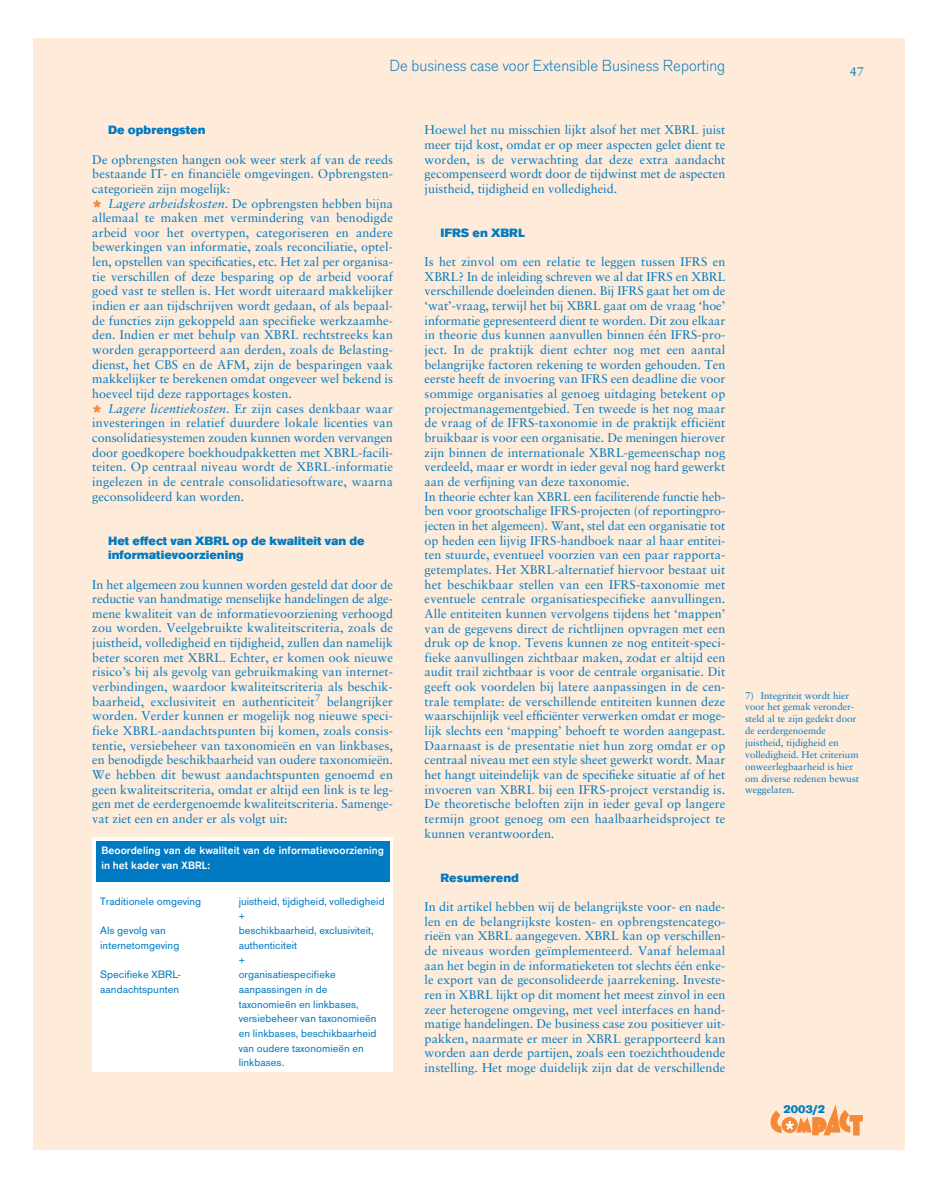
<style>
.page{position:relative;width:935px;height:1190px;background:#fff}
.page>*{position:absolute;margin:0;border:0;box-sizing:border-box;transform-origin:0 0}
.t1{font:300 16.8px "Accius T";color:#007ac2}
.t2{font:12.6px/14.7px "Sabon";letter-spacing:.005em;color:#007ac2;text-align:justify}
.t3{font:900 12.6px/14.7px "Accius T";color:#007ac2}
.t4{font:900 11.7px "Accius T";color:#007ac2}
.t5{font:11.1px/14.7px "Accius T";color:#007ac2}
.t6{font:500 11.1px/14.7px "Accius T";letter-spacing:.005em;color:#fff}
.t7{font:9.75px/11.9px "Sabon";color:#007ac2}
.s1{font-family:"Accius T";font-weight:900;font-size:25.05px;color:#f58938}
.s2{font-style:italic}
</style>
<div class="page">
<div style="left:33px;top:39px;width:871px;height:1110px;background:#feebd9"></div>
<svg style="left:770px;top:1104px;width:92px;height:31px"></svg>
<div style="left:92px;top:837px;width:301px;height:235px;background:#fff"></div>
<div style="left:96px;top:841px;width:293px;height:40px;background:#007ac2"></div>
<h1 class="t1" style="left:389px;top:60px;width:337px">De business case voor Extensible Business Reporting</h1>
<p class="t2" style="left:849px;top:65px;width:15px">47</p>
<p class="t3" style="left:108px;top:124px;width:99px">De opbrengsten</p>
<p class="t2" style="left:92px;top:153px;width:302px;text-align:left">De opbrengsten hangen ook weer sterk af van de reeds bestaande IT- en financiële omgevingen. Opbrengsten&shy;categorieën zijn mogelijk:<br><span class="s1">*</span> <span class="s2">Lagere arbeidskosten</span>. De opbrengsten hebben bijna allemaal te maken met vermindering van benodigde arbeid voor het overtypen, categoriseren en andere bewerkingen van informatie, zoals reconciliatie, optel&shy;len, opstellen van specificaties, etc. Het zal per organisa&shy;tie verschillen of deze besparing op de arbeid vooraf goed vast te stellen is. Het wordt uiteraard makkelijker indien er aan tijdschrijven wordt gedaan, of als bepaal&shy;de functies zijn gekoppeld aan specifieke werkzaamhe&shy;den. Indien er met behulp van XBRL rechtstreeks kan worden gerapporteerd aan derden, zoals de Belasting&shy;dienst, het CBS en de AFM, zijn de besparingen vaak makkelijker te berekenen omdat ongeveer wel bekend is hoeveel tijd deze rapportages kosten.<br><span class="s1">*</span> <span class="s2">Lagere licentiekosten</span>. Er zijn cases denkbaar waar investeringen in relatief duurdere lokale licenties van consolidatiesystemen zouden kunnen worden vervangen door goedkopere boekhoudpakketten met XBRL-facili&shy;teiten. Op centraal niveau wordt de XBRL-informatie ingelezen in de centrale consolidatiesoftware, waarna geconsolideerd kan worden.</p>
<p class="t3" style="left:108px;top:534px;width:258px">Het effect van XBRL op de kwaliteit van de informatievoorziening</p>
<p class="t2" style="left:92px;top:578px;width:302px">In het algemeen zou kunnen worden gesteld dat door de reductie van handmatige menselijke handelingen de alge&shy;mene kwaliteit van de informatievoorziening verhoogd zou worden. Veelgebruikte kwaliteitscriteria, zoals de juistheid, volledigheid en tijdigheid, zullen dan namelijk beter scoren met XBRL. Echter, er komen ook nieuwe risico’s bij als gevolg van gebruikmaking van internet&shy;verbindingen, waardoor kwaliteitscriteria als beschik&shy;baarheid, exclusiviteit en authenticiteit<sup>7</sup> belangrijker worden. Verder kunnen er mogelijk nog nieuwe speci&shy;fieke XBRL-aandachtspunten bij komen, zoals consis&shy;tentie, versiebeheer van taxonomieën en van linkbases, en benodigde beschikbaarheid van oudere taxonomieën.<br>We hebben dit bewust aandachtspunten genoemd en geen kwaliteitscriteria, omdat er altijd een link is te leg&shy;gen met de eerdergenoemde kwaliteitscriteria. Samenge&shy;vat ziet een en ander er als volgt uit:</p>
<p class="t6" style="left:101px;top:844px;width:284px">Beoordeling van de kwaliteit van de informatievoorziening in het kader van XBRL:</p>
<p class="t5" style="left:100px;top:895px;width:102px">Traditionele omgeving</p>
<p class="t5" style="left:239px;top:895px;width:147px">juistheid, tijdigheid, volledigheid +</p>
<p class="t5" style="left:100px;top:925px;width:67px">Als gevolg van</p>
<p class="t5" style="left:239px;top:925px;width:136px">beschikbaarheid, exclusiviteit,</p>
<p class="t5" style="left:100px;top:939px;width:81px">internetomgeving</p>
<p class="t5" style="left:239px;top:939px;width:60px">authenticiteit +</p>
<p class="t5" style="left:100px;top:968px;width:82px">Specifieke XBRL-</p>
<p class="t5" style="left:239px;top:968px;width:99px">organisatiespecifieke</p>
<p class="t5" style="left:100px;top:983px;width:80px">aandachtspunten</p>
<p class="t5" style="left:239px;top:983px;width:139px">aanpassingen in de taxonomieën en linkbases, versiebeheer van taxonomieën en linkbases, beschikbaarheid van oudere taxonomieën en linkbases.</p>
<p class="t2" style="left:424px;top:124px;width:302px">Hoewel het nu misschien lijkt alsof het met XBRL juist meer tijd kost, omdat er op meer aspecten gelet dient te worden, is de verwachting dat deze extra aandacht gecompenseerd wordt door de tijdwinst met de aspecten juistheid, tijdigheid en volledigheid.</p>
<p class="t3" style="left:440px;top:226px;width:86px">IFRS en XBRL</p>
<p class="t2" style="left:424px;top:255px;width:302px;text-align:left">Is het zinvol om een relatie te leggen tussen IFRS en XBRL? In de inleiding schreven we al dat IFRS en XBRL verschillende doeleinden dienen. Bij IFRS gaat het om de ‘wat’-vraag, terwijl het bij XBRL gaat om de vraag ‘hoe’ informatie gepresenteerd dient te worden. Dit zou elkaar in theorie dus kunnen aanvullen binnen één IFRS-pro&shy;ject. In de praktijk dient echter nog met een aantal belangrijke factoren rekening te worden gehouden. Ten eerste heeft de invoering van IFRS een deadline die voor sommige organisaties al genoeg uitdaging betekent op projectmanagementgebied. Ten tweede is het nog maar de vraag of de IFRS-taxonomie in de praktijk efficiënt bruikbaar is voor een organisatie. De meningen hierover zijn binnen de internationale XBRL-gemeenschap nog verdeeld, maar er wordt in ieder geval nog hard gewerkt aan de verfijning van deze taxonomie.<br>In theorie echter kan XBRL een faciliterende functie heb&shy;ben voor grootschalige IFRS-projecten (of reportingpro&shy;jecten in het algemeen). Want, stel dat een organisatie tot op heden een lijvig IFRS-handboek naar al haar entitei&shy;ten stuurde, eventueel voorzien van een paar rapporta&shy;getemplates. Het XBRL-alternatief hiervoor bestaat uit het beschikbaar stellen van een IFRS-taxonomie met eventuele centrale organisatiespecifieke aanvullingen.<br>Alle entiteiten kunnen vervolgens tijdens het ‘mappen’ van de gegevens direct de richtlijnen opvragen met een druk op de knop. Tevens kunnen ze nog entiteit-speci&shy;fieke aanvullingen zichtbaar maken, zodat er altijd een audit trail zichtbaar is voor de centrale organisatie. Dit geeft ook voordelen bij latere aanpassingen in de cen&shy;trale template: de verschillende entiteiten kunnen deze waarschijnlijk veel efficiënter verwerken omdat er moge&shy;lijk slechts een ‘mapping’ behoeft te worden aangepast.<br>Daarnaast is de presentatie niet hun zorg omdat er op centraal niveau met een style sheet gewerkt wordt. Maar het hangt uiteindelijk van de specifieke situatie af of het invoeren van XBRL bij een IFRS-project verstandig is.<br>De theoretische beloften zijn in ieder geval op langere termijn groot genoeg om een haalbaarheidsproject te kunnen verantwoorden.</p>
<p class="t3" style="left:440px;top:871px;width:80px">Resumerend</p>
<p class="t2" style="left:424px;top:900px;width:302px">In dit artikel hebben wij de belangrijkste voor- en nade&shy;len en de belangrijkste kosten- en opbrengstencatego&shy;rieën van XBRL aangegeven. XBRL kan op verschillen&shy;de niveaus worden geïmplementeerd. Vanaf helemaal aan het begin in de informatieketen tot slechts één enke&shy;le export van de geconsolideerde jaarrekening. Investe&shy;ren in XBRL lijkt op dit moment het meest zinvol in een zeer heterogene omgeving, met veel interfaces en hand&shy;matige handelingen. De business case zou positiever uit&shy;pakken, naarmate er meer in XBRL gerapporteerd kan worden aan derde partijen, zoals een toezichthoudende instelling. Het moge duidelijk zijn dat de verschillende</p>
<p class="t7" style="left:745px;top:690px;width:115px">7) Integriteit wordt hier voor het gemak veronder&shy;steld al te zijn gedekt door de eerdergenoemde juistheid, tijdigheid en volledigheid. Het criterium onweerlegbaarheid is hier om diverse redenen bewust weggelaten.</p>
<p class="t4" style="left:783px;top:1105px;width:43px">2003/2</p>
</div>
